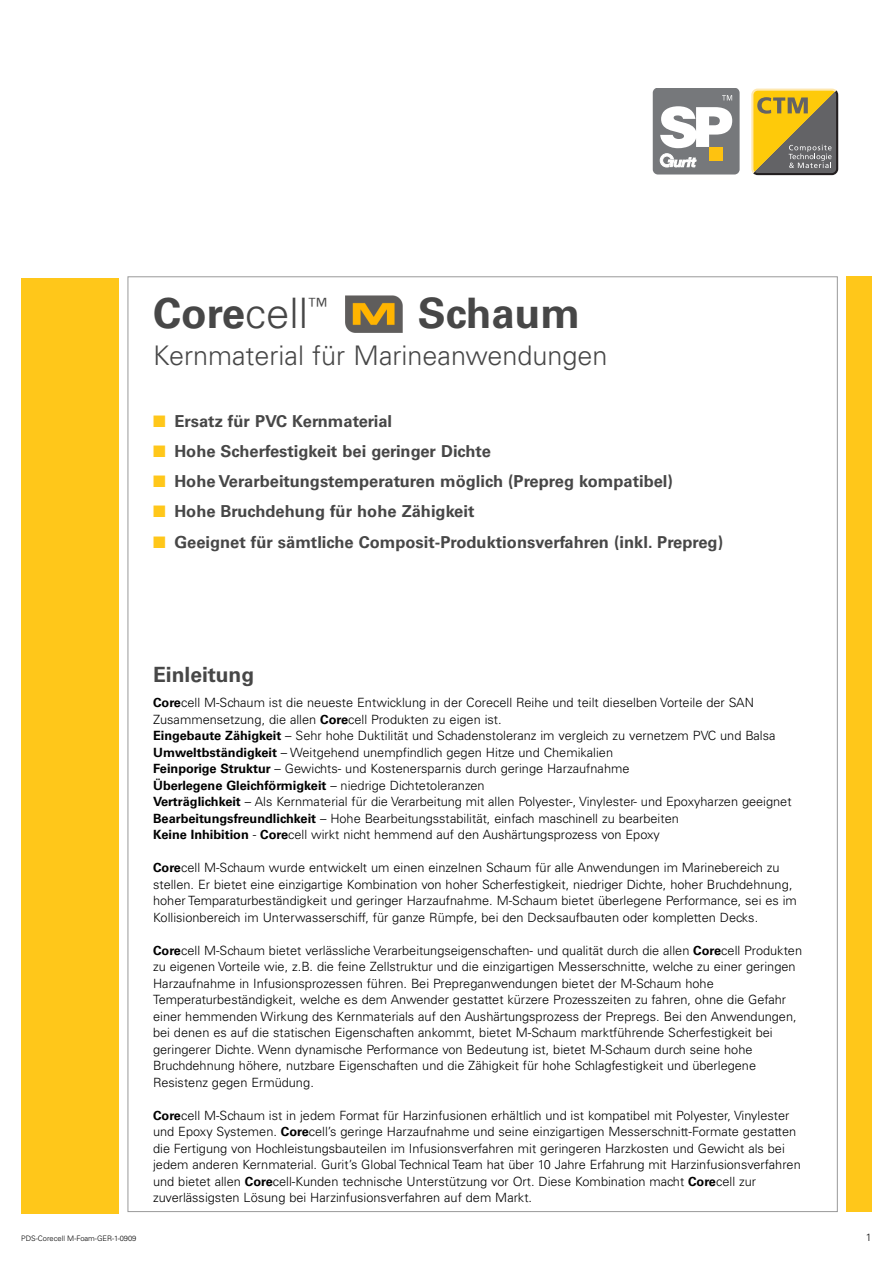
<style>
.page{position:relative;width:893px;height:1263px;background:#fff}
.page>*{position:absolute;margin:0;border:0;box-sizing:border-box;transform-origin:0 0}
.t1{font:700 42px "Univers";color:#474747}
.t2{font:300 27px "Univers";color:#474747}
.t3{font:700 21px "Univers";color:#474747}
.t4{font:700 16.5px "Univers";color:#474747}
.t5{font:300 12.75px/16.5px "Univers";color:#000}
.t6{font:300 10.5px "Univers";color:#000}
.t7{font:300 7.5px "Univers";color:#000}
.s1{font-weight:300}
.s2{color:#ffc71a}
.s3{font-weight:700}
</style>
<div class="page">
<svg style="left:653px;top:89px;width:87px;height:86px"></svg>
<div style="left:709px;top:147px;width:13px;height:13px;background:#fec210"></div>
<div style="left:846px;top:276px;width:26px;height:936px;background:#ffc71a"></div>
<div style="left:21px;top:278px;width:98px;height:935px;background:#ffc71a"></div>
<svg style="left:751px;top:89px;width:87px;height:86px;background:#a99347"></svg>
<img style="left:345px;top:295px;width:58px;height:38px">
<h1 class="t1" style="left:153px;top:298px;width:176px">Core<span class="s1">cell</span><sup>™</sup></h1>
<h1 class="t1" style="left:418px;top:298px;width:164px">Schaum</h1>
<h2 class="t2" style="left:153px;top:345px;width:456px">Kernmaterial für Marineanwendungen</h2>
<p class="t4" style="left:153px;top:415px;width:241px"><span class="s2">■</span> Ersatz für PVC Kernmaterial</p>
<p class="t4" style="left:153px;top:445px;width:339px"><span class="s2">■</span> Hohe Scherfestigkeit bei geringer Dichte</p>
<p class="t4" style="left:153px;top:475px;width:521px"><span class="s2">■</span> Hohe Verarbeitungstemperaturen möglich (Prepreg kompatibel)</p>
<p class="t4" style="left:153px;top:505px;width:323px"><span class="s2">■</span> Hohe Bruchdehung für hohe Zähigkeit</p>
<p class="t4" style="left:153px;top:536px;width:572px"><span class="s2">■</span> Geeignet für sämtliche Composit-Produktionsverfahren (inkl. Prepreg)</p>
<h3 class="t3" style="left:153px;top:667px;width:103px">Einleitung</h3>
<p class="t5" style="left:153px;top:696px;width:640px"><span class="s3">Core</span>cell M-Schaum ist die neueste Entwicklung in der Corecell Reihe und teilt dieselben Vorteile der SAN Zusammensetzung, die allen <span class="s3">Core</span>cell Produkten zu eigen ist.<br><span class="s3">Eingebaute Zähigkeit</span> – Sehr hohe Duktilität und Schadenstoleranz im vergleich zu vernetzem PVC und Balsa <span class="s3">Umweltbständigkeit</span> – Weitgehend unempfindlich gegen Hitze und Chemikalien<br><span class="s3">Feinporige Struktur</span> – Gewichts- und Kostenersparnis durch geringe Harzaufnahme<br><span class="s3">Überlegene Gleichförmigkeit</span> – niedrige Dichtetoleranzen<br><span class="s3">Verträglichkeit</span> – Als Kernmaterial für die Verarbeitung mit allen Polyester-, Vinylester- und Epoxyharzen geeignet <span class="s3">Bearbeitungsfreundlichkeit</span> – Hohe Bearbeitungsstabilität, einfach maschinell zu bearbeiten<br><span class="s3">Keine Inhibition</span> - <span class="s3">Core</span>cell wirkt nicht hemmend auf den Aushärtungsprozess von Epoxy</p>
<p class="t5" style="left:153px;top:861px;width:645px"><span class="s3">Core</span>cell M-Schaum wurde entwickelt um einen einzelnen Schaum für alle Anwendungen im Marinebereich zu stellen. Er bietet eine einzigartige Kombination von hoher Scherfestigkeit, niedriger Dichte, hoher Bruchdehnung, hoher Temparaturbeständigkeit und geringer Harzaufnahme. M-Schaum bietet überlegene Performance, sei es im Kollisionbereich im Unterwasserschiff, für ganze Rümpfe, bei den Decksaufbauten oder kompletten Decks.</p>
<p class="t5" style="left:153px;top:943px;width:650px"><span class="s3">Core</span>cell M-Schaum bietet verlässliche Verarbeitungseigenschaften- und qualität durch die allen <span class="s3">Core</span>cell Produkten zu eigenen Vorteile wie, z.B. die feine Zellstruktur und die einzigartigen Messerschnitte, welche zu einer geringen Harzaufnahme in Infusionsprozessen führen. Bei Prepreganwendungen bietet der M-Schaum hohe Temperaturbeständigkeit, welche es dem Anwender gestattet kürzere Prozesszeiten zu fahren, ohne die Gefahr einer hemmenden Wirkung des Kernmaterials auf den Aushärtungsprozess der Prepregs. Bei den Anwendungen, bei denen es auf die statischen Eigenschaften ankommt, bietet M-Schaum marktführende Scherfestigkeit bei geringerer Dichte. Wenn dynamische Performance von Bedeutung ist, bietet M-Schaum durch seine hohe Bruchdehnung höhere, nutzbare Eigenschaften und die Zähigkeit für hohe Schlagfestigkeit und überlegene Resistenz gegen Ermüdung.</p>
<p class="t5" style="left:153px;top:1108px;width:649px"><span class="s3">Core</span>cell M-Schaum ist in jedem Format für Harzinfusionen erhältlich und ist kompatibel mit Polyester, Vinylester und Epoxy Systemen. <span class="s3">Core</span>cell’s geringe Harzaufnahme und seine einzigartigen Messerschnitt-Formate gestatten die Fertigung von Hochleistungsbauteilen im Infusionsverfahren mit geringeren Harzkosten und Gewicht als bei jedem anderen Kernmaterial. Gurit’s Global Technical Team hat über 10 Jahre Erfahrung mit Harzinfusionsverfahren und bietet allen <span class="s3">Core</span>cell-Kunden technische Unterstützung vor Ort. Diese Kombination macht <span class="s3">Core</span>cell zur zuverlässigsten Lösung bei Harzinfusionsverfahren auf dem Markt.</p>
<p class="t7" style="left:21px;top:1235px;width:117px">PDS-Corecell M-Foam-GER-1-0909</p>
<p class="t6" style="left:866px;top:1233px;width:7px">1</p>
</div>
